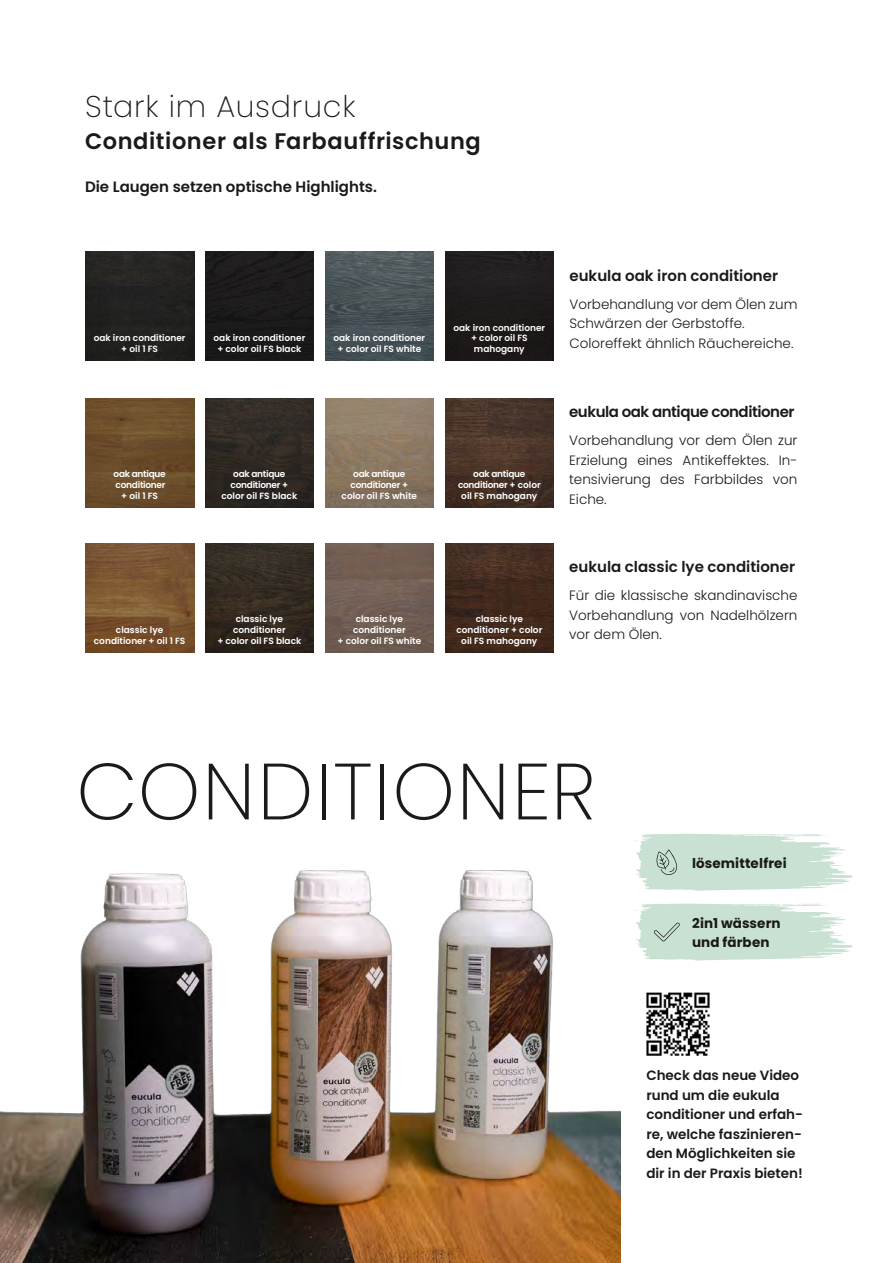
<style>
.page{position:relative;width:893px;height:1263px;background:#fff}
.page>*{position:absolute;margin:0;border:0;box-sizing:border-box;transform-origin:0 0}
.Subheadline_semibold{font:200 79.5px "Poppins";letter-spacing:.02em;color:#1a1a18}
.Headline_extralight{font:200 30px "Poppins";letter-spacing:.03em;color:#1a1a18}
.Subheadline_semibold-2{font:600 22.5px "Poppins";letter-spacing:.025em;color:#1a1a18}
.Headline_10_semibold{font:600 15px "Poppins";color:#1a1a18}
.Headline_10_semibold-2{font:600 15px "Poppins";letter-spacing:-.03em;color:#1a1a18}
.Fließtext_9_13{font:300 13.5px/19.5px "Poppins";color:#1a1a18;text-align:justify}
.Fließtext_9_13-2{font:600 13.5px/19.5px "Poppins";color:#1a1a18}
.Marketing_Begriffe{font:700 13.5px/19.5px "Poppins";letter-spacing:.01em;color:#1a1a18}
.Fließtext_9_13-3{font:600 9px/10.8px "Poppins";color:#fff;text-align:center}
.Fließtext_9_13-4{font:600 9px/10.8px "Poppins";letter-spacing:-.03em;color:#fff;text-align:center}
</style>
<div class="page">
<img style="left:0;top:870px;width:621px;height:393px">
<svg style="left:634px;top:903px;width:219px;height:57px"></svg>
<svg style="left:634px;top:834px;width:218px;height:57px"></svg>
<img style="left:646px;top:992px;width:64px;height:64px">
<img style="left:325px;top:398px;width:109px;height:109px">
<img style="left:445px;top:398px;width:109px;height:109px">
<img style="left:85px;top:398px;width:109px;height:109px">
<img style="left:205px;top:398px;width:109px;height:109px">
<div style="left:85px;top:252px;width:109px;height:109px;background:#222220"></div>
<div style="left:205px;top:252px;width:109px;height:109px;background:#1b1b1b"></div>
<img style="left:325px;top:252px;width:109px;height:109px">
<img style="left:445px;top:252px;width:109px;height:109px">
<img style="left:85px;top:543px;width:109px;height:109px">
<img style="left:205px;top:543px;width:109px;height:109px">
<img style="left:325px;top:543px;width:109px;height:109px">
<img style="left:445px;top:543px;width:109px;height:109px">
<p class="Headline_extralight" style="left:85px;top:89px;width:272px">Stark im Ausdruck</p>
<p class="Subheadline_semibold-2" style="left:85px;top:128px;width:397px">Conditioner als Farbauffrischung</p>
<p class="Headline_10_semibold" style="left:85px;top:178px;width:293px">Die Laugen setzen optische Highlights.</p>
<p class="Fließtext_9_13-3" style="left:94px;top:333px;width:93px">oak iron conditioner + oil 1 FS</p>
<p class="Fließtext_9_13-3" style="left:213px;top:333px;width:93px">oak iron conditioner + color oil FS black</p>
<p class="Fließtext_9_13-3" style="left:333px;top:333px;width:93px">oak iron conditioner + color oil FS white</p>
<p class="Fließtext_9_13-3" style="left:453px;top:322px;width:93px">oak iron conditioner + color oil FS</p>
<p class="Fließtext_9_13-3" style="left:474px;top:344px;width:52px">mahogany</p>
<p class="Fließtext_9_13-4" style="left:114px;top:469px;width:54px">oak antique conditioner + oil 1 FS</p>
<p class="Fließtext_9_13-4" style="left:221px;top:469px;width:77px">oak antique conditioner + color oil FS black</p>
<p class="Fließtext_9_13-4" style="left:342px;top:469px;width:77px">oak antique conditioner + color oil FS white</p>
<p class="Fließtext_9_13-4" style="left:458px;top:469px;width:84px">oak antique conditioner + color oil FS mahogany</p>
<p class="Fließtext_9_13-3" style="left:94px;top:624px;width:93px">classic lye conditioner + oil 1 FS</p>
<p class="Fließtext_9_13-3" style="left:217px;top:614px;width:86px">classic lye conditioner<br>+ color oil FS black</p>
<p class="Fließtext_9_13-3" style="left:337px;top:614px;width:85px">classic lye conditioner<br>+ color oil FS white</p>
<p class="Fließtext_9_13-3" style="left:456px;top:614px;width:87px">classic lye conditioner + color oil FS mahogany</p>
<p class="Headline_10_semibold" style="left:569px;top:267px;width:210px">eukula oak iron conditioner</p>
<p class="Fließtext_9_13" style="left:569px;top:294px;width:230px">Vorbehandlung vor dem Ölen zum<br>Schwärzen der Gerbstoffe.</p>
<p class="Fließtext_9_13" style="left:569px;top:333px;width:226px">Coloreffekt ähnlich Räuchereiche.</p>
<p class="Headline_10_semibold-2" style="left:569px;top:403px;width:227px">eukula oak antique conditioner</p>
<p class="Fließtext_9_13" style="left:569px;top:431px;width:230px">Vorbehandlung vor dem Ölen zur Erzielung eines Antikeffektes. In&shy;tensivierung des Farbbildes von Eiche.</p>
<p class="Headline_10_semibold" style="left:569px;top:558px;width:227px">eukula classic lye conditioner</p>
<p class="Fließtext_9_13" style="left:569px;top:586px;width:230px">Für die klassische skandinavische Vorbehandlung von Nadelhölzern vor dem Ölen.</p>
<p class="Subheadline_semibold" style="left:76px;top:745px;width:521px">CONDITIONER</p>
<p class="Marketing_Begriffe" style="left:692px;top:854px;width:96px">lösemittelfrei</p>
<p class="Marketing_Begriffe" style="left:692px;top:913px;width:90px">2in1 wässern und färben</p>
<p class="Fließtext_9_13-2" style="left:646px;top:1066px;width:158px">Check das neue Video rund um die eukula conditioner und erfah&shy;re, welche faszinieren&shy;den Möglichkeiten sie dir in der Praxis bieten!</p>
</div>
